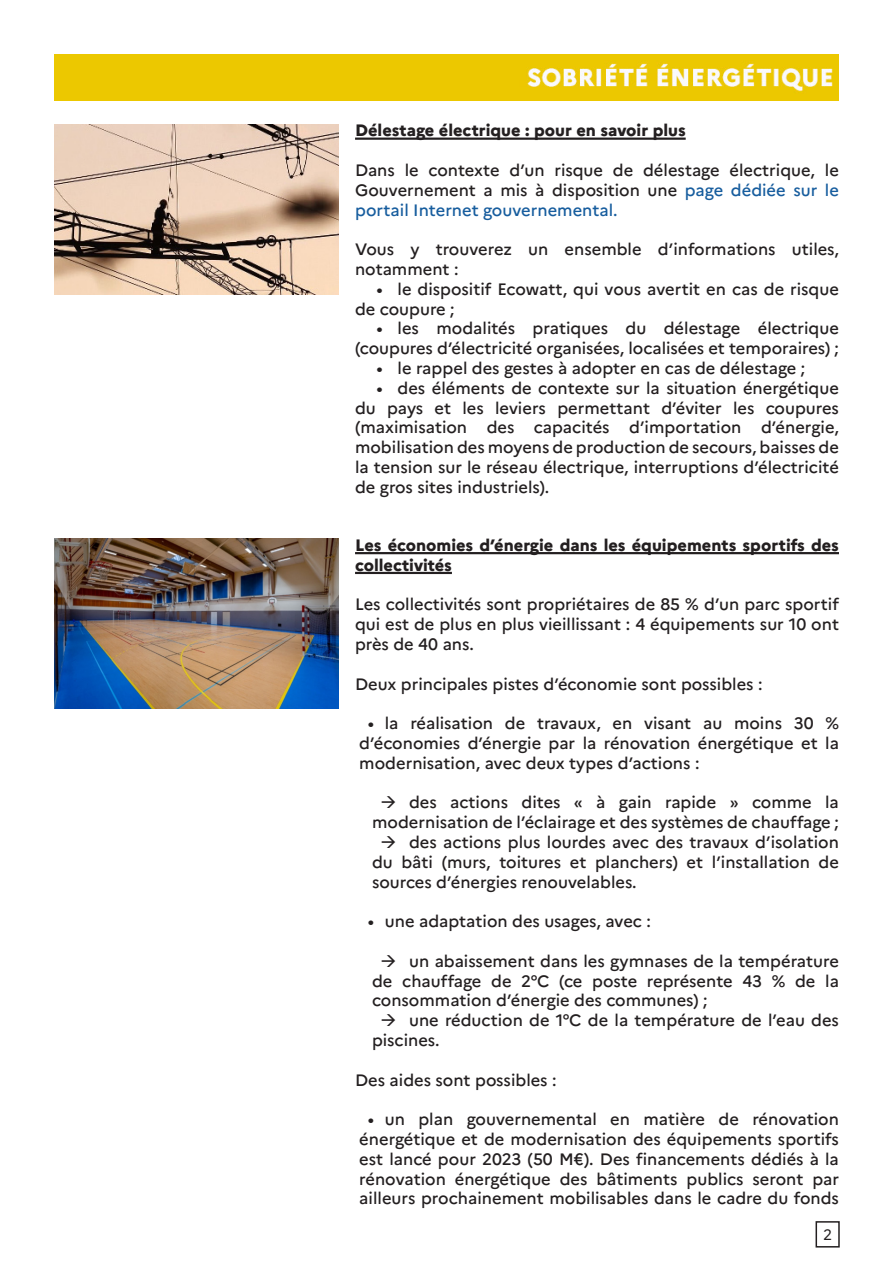
<style>
.page{position:relative;width:893px;height:1263px;background:#fff}
.page>*{position:absolute;margin:0;border:0;box-sizing:border-box;transform-origin:0 0}
.t1{font:500 16.5px/19.8px "Marianne";color:#231f20;text-align:justify}
.t2{font:800 16.5px/19.8px "Marianne";color:#231f20}
.t3{font:15px "Marianne";color:#231f20}
.s1{color:#175d9e}
</style>
<div class="page">
<img style="left:54px;top:54px;width:785px;height:46px">
<hr style="left:355px;top:138px;width:331px;height:2px;background:#231f20">
<img style="left:54px;top:124px;width:284px;height:170px">
<hr style="left:355px;top:552px;width:484px;height:2px;background:#231f20">
<hr style="left:355px;top:572px;width:97px;height:2px;background:#231f20">
<img style="left:54px;top:538px;width:284px;height:171px">
<div style="left:815px;top:1221px;width:25px;height:26px;border:2px solid #231f20"></div>
<p class="t2" style="left:355px;top:121px;width:332px">Délestage électrique : pour en savoir plus</p>
<p class="t1" style="left:355px;top:160px;width:485px">Dans le contexte d’un risque de délestage électrique, le Gouvernement a mis à disposition une <span class="s1">page dédiée sur le portail Internet gouvernemental.</span></p>
<p class="t1" style="left:355px;top:239px;width:485px">Vous y trouverez un ensemble d’informations utiles, notamment :</p>
<p class="t1" style="left:355px;top:279px;width:485px;text-indent:21px">• le dispositif Ecowatt, qui vous avertit en cas de risque de coupure ;</p>
<p class="t1" style="left:355px;top:319px;width:485px;text-align:right">• les modalités pratiques du délestage électrique (coupures d’électricité organisées, localisées et temporaires) ;</p>
<p class="t1" style="left:376px;top:358px;width:431px">• le rappel des gestes à adopter en cas de délestage ;</p>
<p class="t1" style="left:355px;top:378px;width:485px;text-indent:21px">• des éléments de contexte sur la situation énergétique du pays et les leviers permettant d’éviter les coupures (maximisation des capacités d’importation d’énergie, mobilisation des moyens de production de secours, baisses de la tension sur le réseau électrique, interruptions d’électricité de gros sites industriels).</p>
<p class="t2" style="left:355px;top:535px;width:485px">Les économies d’énergie dans les équipements sportifs des collectivités</p>
<p class="t1" style="left:355px;top:594px;width:485px">Les collectivités sont propriétaires de 85 % d’un parc sportif qui est de plus en plus vieillissant : 4 équipements sur 10 ont près de 40 ans.</p>
<p class="t1" style="left:355px;top:674px;width:409px">Deux principales pistes d’économie sont possibles :</p>
<p class="t1" style="left:359px;top:713px;width:481px;text-indent:9px">• la réalisation de travaux, en visant au moins 30 % d’économies d’énergie par la rénovation énergétique et la modernisation, avec deux types d’actions :</p>
<p class="t1" style="left:372px;top:792px;width:468px;text-align:right">des actions dites « à gain rapide » comme la modernisation de l’éclairage et des systèmes de chauffage ;</p>
<p class="t1" style="left:372px;top:832px;width:468px;text-indent:37px">des actions plus lourdes avec des travaux d’isolation du bâti (murs, toitures et planchers) et l’installation de sources d’énergies renouvelables.</p>
<p class="t1" style="left:368px;top:911px;width:285px">• une adaptation des usages, avec :</p>
<p class="t1" style="left:372px;top:951px;width:468px;text-indent:37px">un abaissement dans les gymnases de la température de chauffage de 2°C (ce poste représente 43 % de la consommation d’énergie des communes) ;</p>
<p class="t1" style="left:372px;top:1010px;width:468px;text-indent:37px">une réduction de 1°C de la température de l’eau des piscines.</p>
<p class="t1" style="left:355px;top:1070px;width:203px">Des aides sont possibles :</p>
<p class="t1" style="left:359px;top:1109px;width:481px;text-align:center">• un plan gouvernemental en matière de rénovation énergétique et de modernisation des équipements sportifs est lancé pour 2023 (50 M€). Des financements dédiés à la rénovation énergétique des bâtiments publics seront par ailleurs prochainement mobilisables dans le cadre du fonds</p>
<p class="t3" style="left:823px;top:1225px;width:10px">2</p>
</div>
